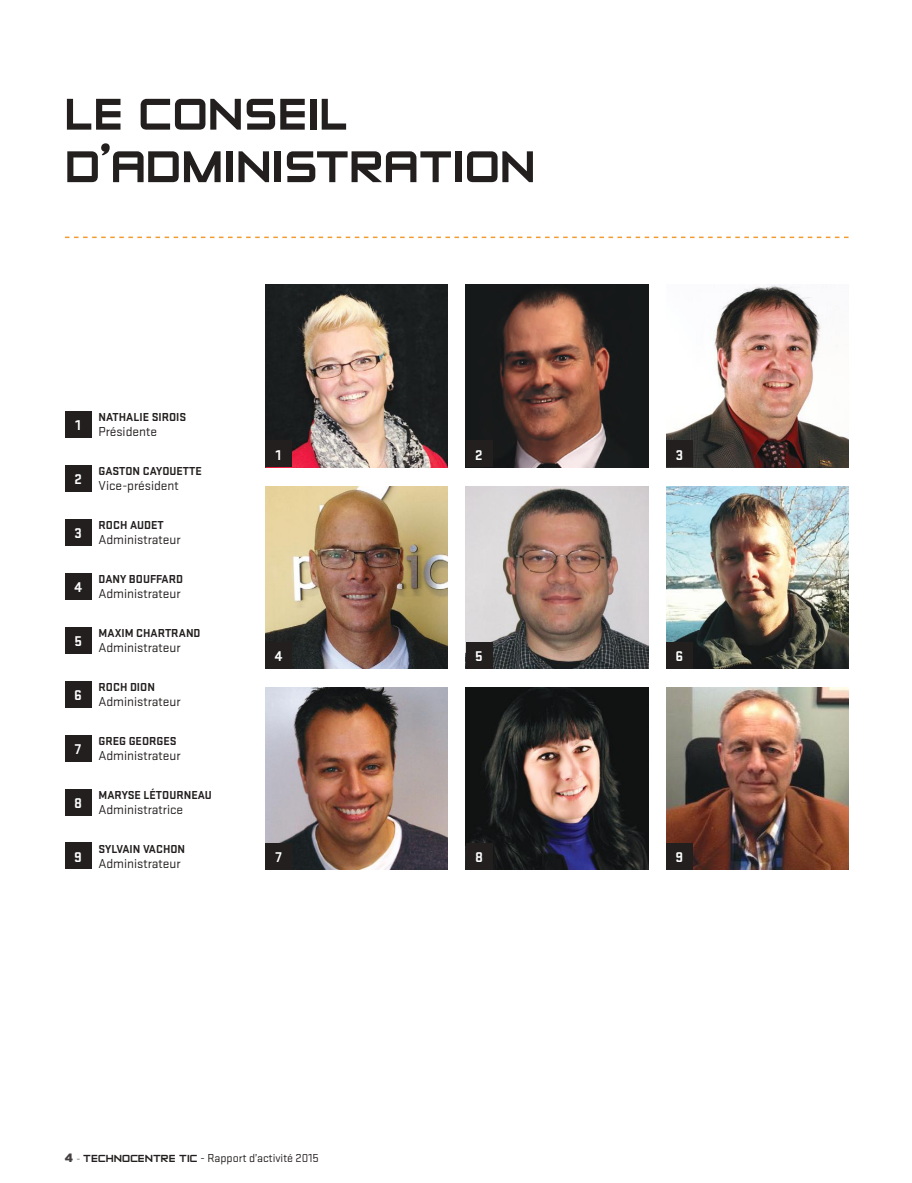
<style>
.page{position:relative;width:912px;height:1183px;background:#fff}
.page>*{position:absolute;margin:0;border:0;box-sizing:border-box;transform-origin:0 0}
.t1{font:52.5px "Zero Twos";color:#241f1f}
.t2{font:700 14.7px "Stratum 1";color:#fff}
.t3{font:13.5px "Stratum 1";color:#241f1f}
.t4{font:700 12px "Stratum 1";color:#241f1f}
.t5{font:12px "Stratum 1";color:#241f1f}
.t6{font:12px "Zero Twos";color:#241f1f}
.s1{font-family:"Gotham";font-weight:900;color:#444041}
.s2{font-family:"Gotham";font-weight:300;font-size:9.75px;color:#444041}
.s3{font-family:"Zero Twos"}
</style>
<div class="page">
<img style="left:265px;top:687px;width:182px;height:182px">
<img style="left:265px;top:285px;width:182px;height:182px">
<img style="left:465px;top:687px;width:183px;height:182px">
<img style="left:265px;top:486px;width:182px;height:182px">
<img style="left:666px;top:285px;width:182px;height:182px">
<img style="left:666px;top:687px;width:182px;height:182px">
<img style="left:465px;top:285px;width:183px;height:182px">
<img style="left:465px;top:486px;width:183px;height:182px">
<img style="left:666px;top:486px;width:182px;height:182px">
<div style="left:666px;top:441px;width:26px;height:26px;background:#241f1f"></div>
<div style="left:65px;top:519px;width:26px;height:27px;background:#241f1f"></div>
<div style="left:465px;top:642px;width:27px;height:26px;background:#241f1f"></div>
<div style="left:65px;top:627px;width:26px;height:26px;background:#241f1f"></div>
<div style="left:265px;top:642px;width:27px;height:26px;background:#241f1f"></div>
<div style="left:65px;top:573px;width:26px;height:26px;background:#241f1f"></div>
<div style="left:666px;top:642px;width:26px;height:26px;background:#241f1f"></div>
<div style="left:65px;top:681px;width:26px;height:26px;background:#241f1f"></div>
<div style="left:265px;top:843px;width:27px;height:26px;background:#241f1f"></div>
<div style="left:65px;top:735px;width:26px;height:26px;background:#241f1f"></div>
<div style="left:465px;top:843px;width:27px;height:26px;background:#241f1f"></div>
<div style="left:65px;top:789px;width:26px;height:26px;background:#241f1f"></div>
<div style="left:666px;top:843px;width:26px;height:26px;background:#241f1f"></div>
<div style="left:65px;top:843px;width:26px;height:26px;background:#241f1f"></div>
<div style="left:465px;top:441px;width:27px;height:26px;background:#241f1f"></div>
<div style="left:65px;top:465px;width:26px;height:27px;background:#241f1f"></div>
<div style="left:265px;top:441px;width:27px;height:26px;background:#241f1f"></div>
<div style="left:65px;top:411px;width:26px;height:27px;background:#241f1f"></div>
<svg style="left:65px;top:237px;width:783px;height:1px"></svg>
<h1 class="t1" style="left:65px;top:88px;width:108px">LE CON</h1>
<h1 class="t1" style="left:244px;top:88px;width:57px">SEIL</h1>
<h1 class="t1" style="left:65px;top:140px;width:142px">D’ADMINI</h1>
<h1 class="t1" style="left:284px;top:140px;width:64px">STRATION</h1>
<p class="t4" style="left:99px;top:409px;width:83px">NATHALI E SIROIS</p>
<p class="t3" style="left:99px;top:423px;width:60px">Présidente</p>
<p class="t4" style="left:99px;top:463px;width:105px">GASTON CAYOUETTE</p>
<p class="t3" style="left:99px;top:477px;width:82px">Vice-président</p>
<p class="t4" style="left:99px;top:517px;width:65px">ROCH AUDET</p>
<p class="t3" style="left:99px;top:531px;width:83px">Administrateur</p>
<p class="t4" style="left:99px;top:571px;width:84px">DANY BOUFFARD</p>
<p class="t3" style="left:99px;top:585px;width:83px">Administrateur</p>
<p class="t4" style="left:99px;top:625px;width:89px">MAXIM CHARTRAND</p>
<p class="t3" style="left:99px;top:639px;width:83px">Administrateur</p>
<p class="t4" style="left:99px;top:679px;width:56px">ROCH DION</p>
<p class="t3" style="left:99px;top:693px;width:83px">Administrateur</p>
<p class="t4" style="left:99px;top:733px;width:78px">GREG GEORGES</p>
<p class="t3" style="left:99px;top:747px;width:83px">Administrateur</p>
<p class="t4" style="left:99px;top:787px;width:107px">MARYSE LÉTOURNEAU</p>
<p class="t3" style="left:99px;top:801px;width:86px">Administratrice</p>
<p class="t4" style="left:99px;top:841px;width:86px">SYLVAIN VAC HON</p>
<p class="t3" style="left:99px;top:855px;width:83px">Administrateur</p>
<p class="t2" style="left:75px;top:415px;width:7px">1</p>
<p class="t2" style="left:276px;top:445px;width:7px">1</p>
<p class="t2" style="left:475px;top:445px;width:9px">2</p>
<p class="t2" style="left:675px;top:445px;width:9px">3</p>
<p class="t2" style="left:74px;top:469px;width:9px">2</p>
<p class="t2" style="left:74px;top:523px;width:9px">3</p>
<p class="t2" style="left:74px;top:577px;width:9px">4</p>
<p class="t2" style="left:74px;top:631px;width:9px">5</p>
<p class="t2" style="left:275px;top:646px;width:9px">4</p>
<p class="t2" style="left:475px;top:646px;width:9px">5</p>
<p class="t2" style="left:675px;top:646px;width:9px">6</p>
<p class="t2" style="left:74px;top:685px;width:9px">6</p>
<p class="t2" style="left:75px;top:739px;width:8px">7</p>
<p class="t2" style="left:74px;top:793px;width:9px">8</p>
<p class="t2" style="left:74px;top:846px;width:9px">9</p>
<p class="t2" style="left:675px;top:847px;width:9px">9</p>
<p class="t2" style="left:275px;top:847px;width:8px">7</p>
<p class="t2" style="left:475px;top:847px;width:9px">8</p>
<p class="t6" style="left:65px;top:1152px;width:35px"><span class="s1">4</span> <span class="s2">-</span> TECHNOCENTRE</p>
<p class="t5" style="left:179px;top:1150px;width:141px"><span class="s3">TIC</span> - Rapport d’activité 2015</p>
</div>
